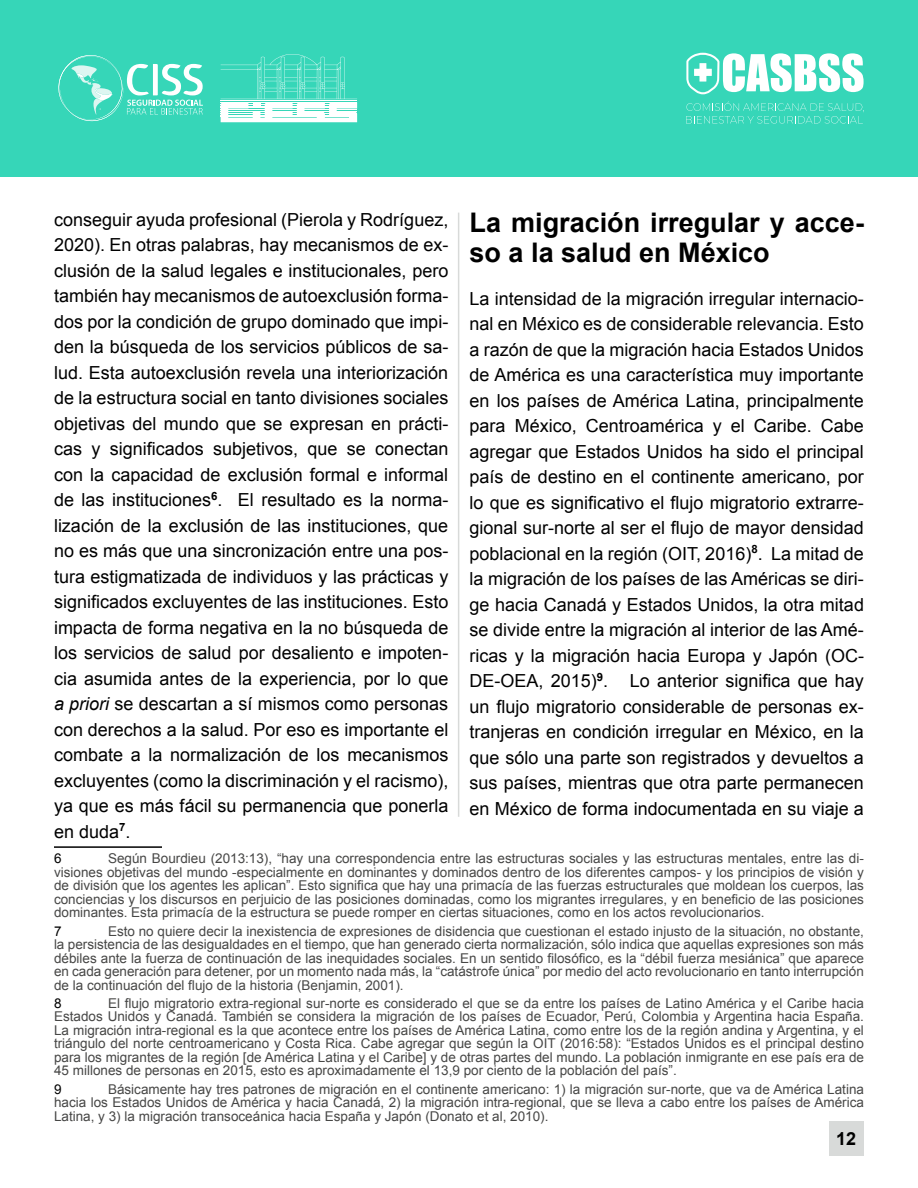
<style>
.page{position:relative;width:918px;height:1188px;background:#fff}
.page>*{position:absolute;margin:0;border:0;box-sizing:border-box;transform-origin:0 0}
.t1{font:700 27px/30px "Arial";color:#000}
.t2{font:18px/25.5px "Arial";color:#000;text-align:justify}
.t3{font:700 18px "Arial";color:#000}
.t4{font:13.5px/13.5px "Arial";color:#474746;text-align:justify}
.t5{font:13.5px "Arial";color:#000}
.s1{font-style:italic}
</style>
<div class="page">
<div style="left:0;top:0;width:918px;height:176px;background:#36d6b8"></div>
<svg style="left:686px;top:102px;width:178px;height:22px"></svg>
<svg style="left:686px;top:53px;width:178px;height:41px"></svg>
<svg style="left:221px;top:54px;width:136px;height:68px"></svg>
<svg style="left:58px;top:55px;width:145px;height:66px"></svg>
<div style="left:829px;top:1121px;width:35px;height:34px;background:#d8dad9"></div>
<hr style="left:54px;top:846px;width:108px;height:2px;background:#000">
<hr style="left:458px;top:213px;width:1px;height:604px;background:#d8dad9">
<h1 class="t1" style="left:470px;top:209px;width:396px">La migración irregular y acce&shy;so a la salud en México</h1>
<p class="t2" style="left:470px;top:286px;width:396px">La intensidad de la migración irregular internacio&shy;nal en México es de considerable relevancia. Esto a razón de que la migración hacia Estados Unidos de América es una característica muy importante en los países de América Latina, principalmente para México, Centroamérica y el Caribe. Cabe agregar que Estados Unidos ha sido el principal país de destino en el continente americano, por lo que es significativo el flujo migratorio extrarre&shy;gional sur-norte al ser el flujo de mayor densidad poblacional en la región (OIT, 2016)<sup>8</sup>. La mitad de la migración de los países de las Américas se diri&shy;ge hacia Canadá y Estados Unidos, la otra mitad se divide entre la migración al interior de las Amé&shy;ricas y la migración hacia Europa y Japón (OC-DE-OEA, 2015)<sup>9</sup>. Lo anterior significa que hay un flujo migratorio considerable de personas ex&shy;tranjeras en condición irregular en México, en la que sólo una parte son registrados y devueltos a sus países, mientras que otra parte permanecen en México de forma indocumentada en su viaje a</p>
<p class="t2" style="left:54px;top:207px;width:396px">conseguir ayuda profesional (Pierola y Rodríguez, 2020). En otras palabras, hay mecanismos de ex&shy;clusión de la salud legales e institucionales, pero también hay mecanismos de autoexclusión forma&shy;dos por la condición de grupo dominado que impi&shy;den la búsqueda de los servicios públicos de sa&shy;lud. Esta autoexclusión revela una interiorización de la estructura social en tanto divisiones sociales objetivas del mundo que se expresan en prácti&shy;cas y significados subjetivos, que se conectan con la capacidad de exclusión formal e informal de las instituciones<sup>6</sup>. El resultado es la norma&shy;lización de la exclusión de las instituciones, que no es más que una sincronización entre una pos&shy;tura estigmatizada de individuos y las prácticas y significados excluyentes de las instituciones. Esto impacta de forma negativa en la no búsqueda de los servicios de salud por desaliento e impoten&shy;cia asumida antes de la experiencia, por lo que <span class="s1">a priori</span> se descartan a sí mismos como personas con derechos a la salud. Por eso es importante el combate a la normalización de los mecanismos excluyentes (como la discriminación y el racismo), ya que es más fácil su permanencia que ponerla en duda<sup>7</sup>.</p>
<p class="t5" style="left:54px;top:850px;width:9px">6</p>
<p class="t4" style="left:54px;top:852px;width:811px;text-indent:54px">Según Bourdieu (2013:13), “hay una correspondencia entre las estructuras sociales y las estructuras mentales, entre las di&shy;visiones objetivas del mundo -especialmente en dominantes y dominados dentro de los diferentes campos- y los principios de visión y de división que los agentes les aplican”. Esto significa que hay una primacía de las fuerzas estructurales que moldean los cuerpos, las conciencias y los discursos en perjuicio de las posiciones dominadas, como los migrantes irregulares, y en beneficio de las posiciones dominantes. Esta primacía de la estructura se puede romper en ciertas situaciones, como en los actos revolucionarios.</p>
<p class="t5" style="left:54px;top:922px;width:9px">7</p>
<p class="t4" style="left:54px;top:924px;width:812px;text-indent:54px">Esto no quiere decir la inexistencia de expresiones de disidencia que cuestionan el estado injusto de la situación, no obstante, la persistencia de las desigualdades en el tiempo, que han generado cierta normalización, sólo indica que aquellas expresiones son más débiles ante la fuerza de continuación de las inequidades sociales. En un sentido filosófico, es la “débil fuerza mesiánica” que aparece en cada generación para detener, por un momento nada más, la “catástrofe única” por medio del acto revolucionario en tanto interrupción de la continuación del flujo de la historia (Benjamin, 2001).</p>
<p class="t5" style="left:54px;top:994px;width:9px">8</p>
<p class="t4" style="left:54px;top:997px;width:812px;text-indent:54px">El flujo migratorio extra-regional sur-norte es considerado el que se da entre los países de Latino América y el Caribe hacia Estados Unidos y Canadá. También se considera la migración de los países de Ecuador, Perú, Colombia y Argentina hacia España.<br>La migración intra-regional es la que acontece entre los países de América Latina, como entre los de la región andina y Argentina, y el triángulo del norte centroamericano y Costa Rica. Cabe agregar que según la OIT (2016:58): “Estados Unidos es el principal destino para los migrantes de la región [de América Latina y el Caribe] y de otras partes del mundo. La población inmigrante en ese país era de 45 millones de personas en 2015, esto es aproximadamente el 13,9 por ciento de la población del país”.</p>
<p class="t5" style="left:54px;top:1080px;width:9px">9</p>
<p class="t4" style="left:54px;top:1082px;width:812px;text-indent:54px">Básicamente hay tres patrones de migración en el continente americano: 1) la migración sur-norte, que va de América Latina hacia los Estados Unidos de América y hacia Canadá, 2) la migración intra-regional, que se lleva a cabo entre los países de América Latina, y 3) la migración transoceánica hacia España y Japón (Donato et al, 2010).</p>
<h2 class="t3" style="left:836px;top:1126px;width:22px">12</h2>
</div>
